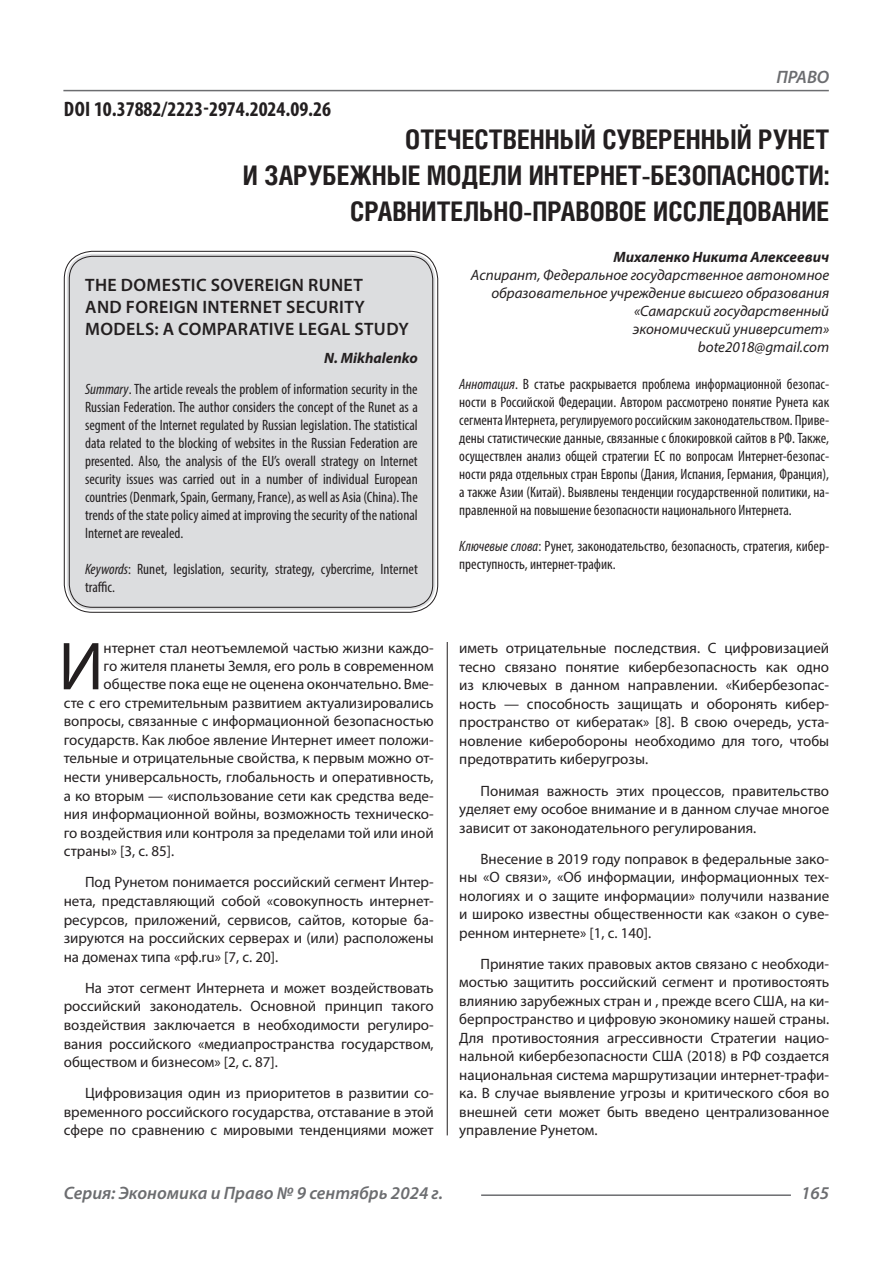
<style>
.page{position:relative;width:893px;height:1263px;background:#fff}
.page>*{position:absolute;margin:0;border:0;box-sizing:border-box;transform-origin:0 0}
.Статья_текст_первый{font:68.4px "Myriad Pro";color:#231f20}
.Статья_название{font:700 27px/36px "Helios Cond C";color:#231f20;text-align:right}
.ДОИ{font:700 condensed 21px "Myriad Pro";color:#231f20}
.Статья_название_англ{font:600 18px/21.6px "Myriad Pro";letter-spacing:.02em;color:#231f20}
.t1{font:italic 600 18px "Myriad Pro";color:#6c6d70}
.Статья_текст{font:15px/18.5px "Myriad Pro";color:#231f20;text-align:justify}
.Статья_аннотация_тек{font:condensed 15px/18px "Myriad Pro";color:#231f20;text-align:justify}
.Статья_аннотация_анг{font:condensed 15px/18px "Myriad Pro";color:#231f20;text-align:justify}
.Статья_текст_первый-2{font:15px "Myriad Pro";color:#231f20}
.Статья_автор_инфо{font:italic 15px/18px "Myriad Pro";color:#231f20;text-align:right}
.Статья_автор_инфо-2{font:italic 700 15px "Myriad Pro";color:#231f20}
.Статья_автор_англ{font:italic 700 15px "Myriad Pro";color:#231f20}
.s1{font-style:italic}
</style>
<div class="page">
<hr style="left:447px;top:128px;width:1px;height:1007px;background:#231f20">
<hr style="left:63px;top:90px;width:766px;height:1px;background:#6c6d70">
<hr style="left:481px;top:1194px;width:310px;height:2px;background:#6c6d70">
<div style="left:443px;top:128px;width:10px;height:514px;background:#fff"></div>
<div style="left:67px;top:254px;width:368px;height:356px;background:#dcdddf;border-radius:26px"></div>
<div style="left:69px;top:256px;width:364px;height:352px;border:1px solid #231f20;border-radius:23px"></div>
<p class="ДОИ" style="left:64px;top:96px;width:269px">DOI 10.37882/2223-2974.2024.09.26</p>
<p class="t1" style="left:776px;top:66px;width:54px">ПРАВО</p>
<p class="Статья_название" style="left:243px;top:121px;width:588px">ОТЕЧЕСТВЕННЫЙ СУВЕРЕННЫЙ РУНЕТ<br>И ЗАРУБЕЖНЫЕ МОДЕЛИ ИНТЕРНЕТ-БЕЗОПАСНОСТИ:<br>СРАВНИТЕЛЬНО-ПРАВОВОЕ ИССЛЕДОВАНИЕ</p>
<p class="Статья_автор_инфо-2" style="left:613px;top:247px;width:217px">Михаленко Никита Алексеевич</p>
<p class="Статья_автор_инфо" style="left:471px;top:266px;width:360px">Аспирант, Федеральное государственное автономное образовательное учреждение высшего образования «Самарский государственный<br>экономический университет»</p>
<p class="Статья_автор_инфо" style="left:698px;top:338px;width:133px">bote2018@gmail.com</p>
<p class="Статья_аннотация_тек" style="left:459px;top:375px;width:371px"><span class="s1">Аннотация</span>. В статье раскрывается проблема информационной безопас&shy;ности в Российской Федерации. Автором рассмотрено понятие Рунета как сегмента Интернета, регулируемого российским законодательством. Приве&shy;дены статистические данные, связанные с блокировкой сайтов в РФ. Также, осуществлен анализ общей стратегии ЕС по вопросам Интернет-безопас&shy;ности ряда отдельных стран Европы (Дания, Испания, Германия, Франция), а также Азии (Китай). Выявлены тенденции государственной политики, на&shy;правленной на повышение безопасности национального Интернета.</p>
<p class="Статья_аннотация_тек" style="left:459px;top:537px;width:371px"><span class="s1">Ключевые слова</span>: Рунет, законодательство, безопасность, стратегия, кибер&shy;преступность, интернет-трафик.</p>
<p class="Статья_название_англ" style="left:85px;top:274px;width:325px">THE DOMESTIC SOVEREIGN RUNET<br>AND FOREIGN INTERNET SECURITY<br>MODELS: A COMPARATIVE LEGAL STUDY</p>
<p class="Статья_автор_англ" style="left:324px;top:348px;width:95px">N. Mikhalenko</p>
<p class="Статья_аннотация_анг" style="left:85px;top:379px;width:334px"><span class="s1">Summary</span>. The article reveals the problem of information security in the Russian Federation. The author considers the concept of the Runet as a segment of the Internet regulated by Russian legislation. The statistical data related to the blocking of websites in the Russian Federation are presented. Also, the analysis of the EU’s overall strategy on Internet security issues was carried out in a number of individual European countries (Denmark, Spain, Germany, France), as well as Asia (China). The trends of the state policy aimed at improving the security of the national Internet are revealed.</p>
<p class="Статья_аннотация_анг" style="left:85px;top:559px;width:334px"><span class="s1">Keywords</span>: Runet, legislation, security, strategy, cybercrime, Internet traffic.</p>
<p class="Статья_текст_первый" style="left:59px;top:624px;width:47px">И</p>
<p class="Статья_текст_первый-2" style="left:104px;top:639px;width:332px">нтернет стал неотъемлемой частью жизни каждо-</p>
<p class="Статья_текст_первый-2" style="left:104px;top:657px;width:332px">го жителя планеты Земля, его роль в современном</p>
<p class="Статья_текст_первый-2" style="left:104px;top:675px;width:332px">обществе пока еще не оценена окончательно. Вме-</p>
<p class="Статья_текст_первый-2" style="left:64px;top:693px;width:371px">сте с его стремительным развитием актуализировались</p>
<p class="Статья_текст_первый-2" style="left:64px;top:712px;width:371px">вопросы, связанные с информационной безопасностью</p>
<p class="Статья_текст_первый-2" style="left:64px;top:731px;width:371px">государств. Как любое явление Интернет имеет положи-</p>
<p class="Статья_текст_первый-2" style="left:64px;top:749px;width:371px">тельные и отрицательные свойства, к первым можно от-</p>
<p class="Статья_текст_первый-2" style="left:64px;top:768px;width:371px">нести универсальность, глобальность и оперативность,</p>
<p class="Статья_текст_первый-2" style="left:64px;top:786px;width:371px">а ко вторым — «использование сети как средства веде-</p>
<p class="Статья_текст_первый-2" style="left:64px;top:805px;width:371px">ния информационной войны, возможность техническо-</p>
<p class="Статья_текст_первый-2" style="left:64px;top:823px;width:371px">го воздействия или контроля за пределами той или иной</p>
<p class="Статья_текст_первый-2" style="left:64px;top:842px;width:111px">страны» [3, с. 85].</p>
<p class="Статья_текст" style="left:64px;top:873px;width:371px;text-indent:21px">Под Рунетом понимается российский сегмент Интер&shy;нета, представляющий собой «совокупность интернет&shy;ресурсов, приложений, сервисов, сайтов, которые ба&shy;зируются на российских серверах и (или) расположены на доменах типа «рф.ru» [7, с. 20].</p>
<p class="Статья_текст" style="left:64px;top:978px;width:371px;text-indent:21px">На этот сегмент Интернета и может воздействовать российский законодатель. Основной принцип такого воздействия заключается в необходимости регулиро&shy;вания российского «медиапространства государством, обществом и бизнесом» [2, с. 87].</p>
<p class="Статья_текст" style="left:64px;top:1084px;width:371px;text-indent:21px">Цифровизация один из приоритетов в развитии со&shy;временного российского государства, отставание в этой сфере по сравнению с мировыми тенденциями может</p>
<p class="Статья_текст" style="left:459px;top:639px;width:371px">иметь отрицательные последствия. С цифровизацией тесно связано понятие кибербезопасность как одно из ключевых в данном направлении. «Кибербезопас&shy;ность — способность защищать и оборонять кибер&shy;пространство от кибератак» [8]. В свою очередь, уста&shy;новление киберобороны необходимо для того, чтобы предотвратить киберугрозы.</p>
<p class="Статья_текст" style="left:459px;top:781px;width:371px;text-indent:21px">Понимая важность этих процессов, правительство уделяет ему особое внимание и в данном случае многое зависит от законодательного регулирования.</p>
<p class="Статья_текст" style="left:459px;top:849px;width:371px;text-indent:21px">Внесение в 2019 году поправок в федеральные зако&shy;ны «О связи», «Об информации, информационных тех&shy;нологиях и о защите информации» получили название и широко известны общественности как «закон о суве&shy;ренном интернете» [1, с. 140].</p>
<p class="Статья_текст" style="left:459px;top:954px;width:371px;text-indent:21px">Принятие таких правовых актов связано с необходи&shy;мостью защитить российский сегмент и противостоять влиянию зарубежных стран и , прежде всего США, на ки&shy;берпространство и цифровую экономику нашей страны.<br>Для противостояния агрессивности Стратегии нацио&shy;нальной кибербезопасности США (2018) в РФ создается национальная система маршрутизации интернет-трафи&shy;ка. В случае выявление угрозы и критического сбоя во внешней сети может быть введено централизованное управление Рунетом.</p>
<p class="t1" style="left:64px;top:1182px;width:381px">Серия: Экономика и Право № 9 сентябрь 2024 г.</p>
<p class="t1" style="left:801px;top:1182px;width:30px">165</p>
</div>
